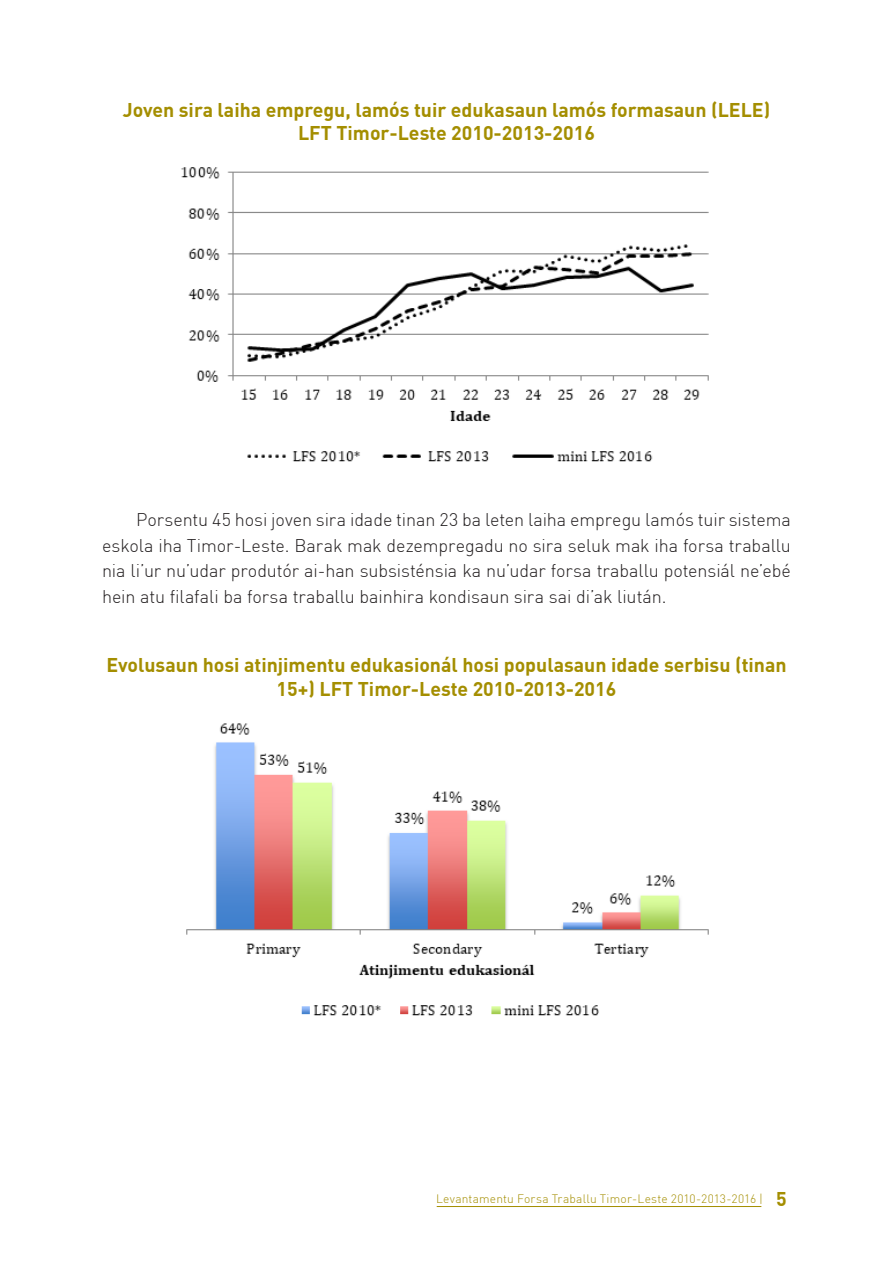
<style>
.page{position:relative;width:893px;height:1263px;background:#fff}
.page>*{position:absolute;margin:0;border:0;box-sizing:border-box;transform-origin:0 0}
.texto_bold{font:700 19.5px/23.4px "DIN Pro";color:#a48e01;text-align:center}
.texto{font:300 18px/25.5px "DIN Pro";letter-spacing:-.01em;color:#231f20;text-align:justify}
.t1{font:300 12px "DIN Pro";letter-spacing:.015em;color:#a48e01}
.s1{font-weight:700;font-size:19.5px}
</style>
<div class="page">
<hr style="left:437px;top:1206px;width:324px;height:1px;background:#a48e01">
<img style="left:181px;top:167px;width:528px;height:295px">
<img style="left:186px;top:723px;width:523px;height:293px">
<p class="texto_bold" style="left:123px;top:98px;width:649px">Joven sira laiha empregu, lamós tuir edukasaun lamós formasaun (LELE)</p>
<p class="texto_bold" style="left:298px;top:121px;width:298px">LFT Timor-Leste 2010-2013-2016</p>
<p class="texto" style="left:102px;top:507px;width:690px;text-indent:34px">Porsentu 45 hosi joven sira idade tinan 23 ba leten laiha empregu lamós tuir sistema eskola iha Timor-Leste. Barak mak dezempregadu no sira seluk mak iha forsa traballu nia li’ur nu’udar produtór ai-han subsisténsia ka nu’udar forsa traballu potensiál ne’ebé hein atu filafali ba forsa traballu bainhira kondisaun sira sai di’ak liután.</p>
<p class="texto_bold" style="left:106px;top:653px;width:682px">Evolusaun hosi atinjimentu edukasionál hosi populasaun idade serbisu (tinan<br>15+) LFT Timor-Leste 2010-2013-2016</p>
<p class="t1" style="left:436px;top:1191px;width:352px">Levantamentu Forsa Traballu Timor-Leste 2010-2013-2016 | <span class="s1">5</span></p>
</div>
